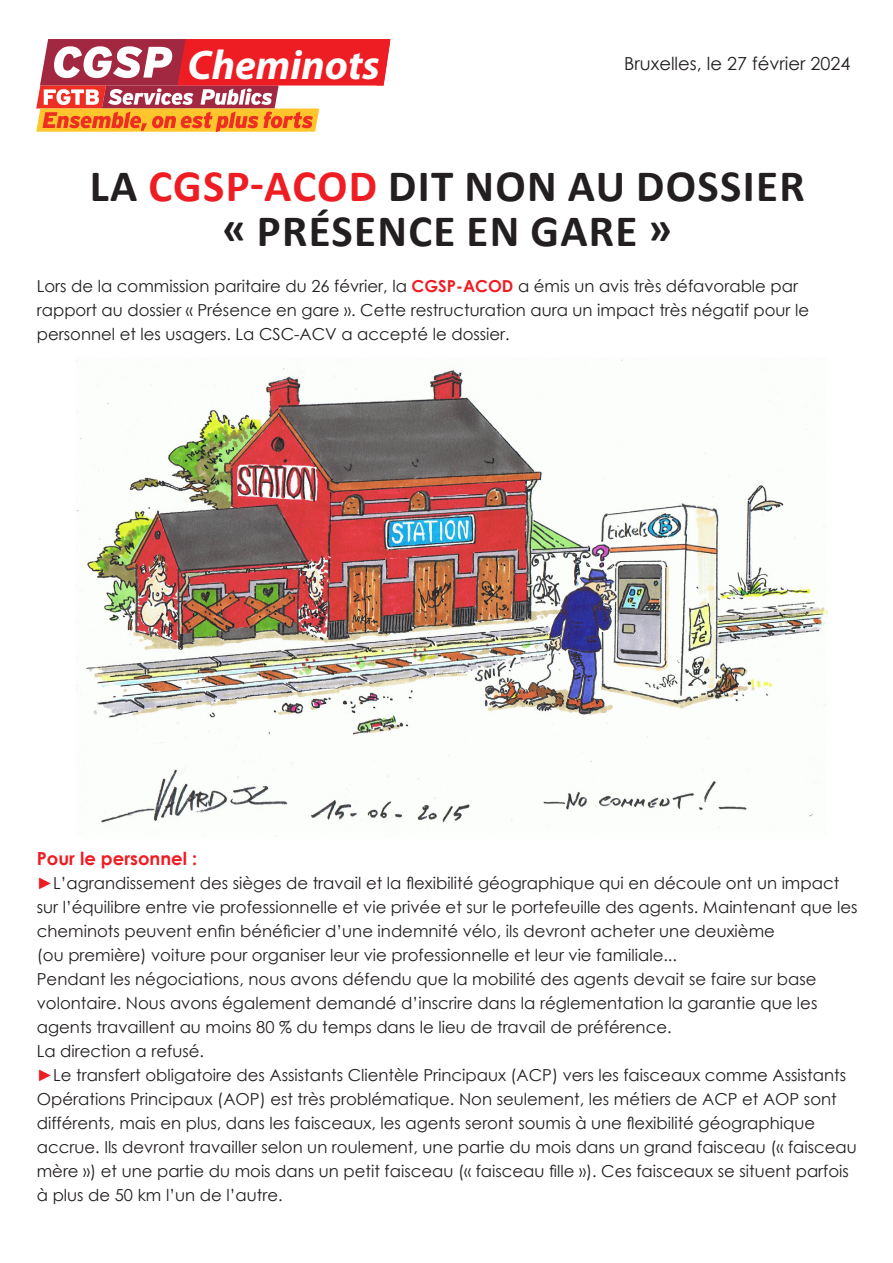
<style>
.page{position:relative;width:893px;height:1263px;background:#fff}
.page>*{position:absolute;margin:0;border:0;box-sizing:border-box;transform-origin:0 0}
.t1{font:700 45px/45px "Calibri";letter-spacing:.03em;color:#231f20;text-align:center}
.t2{font:italic 700 41.55px "Myriad Pro";color:#fff}
.t3{font:18px "Century Gothic";color:#231f20}
.t4{font:700 18px "Century Gothic";color:#ee1d23}
.t5{font:16.5px/24px "Century Gothic";color:#231f20}
.s1{color:#ee1d23}
.s2{font-weight:700;color:#ee1d23}
</style>
<div class="page">
<svg style="left:36px;top:39px;width:355px;height:93px"></svg>
<img style="left:76px;top:359px;width:751px;height:477px">
<p class="t2" style="left:188px;top:38px;width:194px">Cheminots</p>
<p class="t3" style="left:624px;top:51px;width:228px">Bruxelles, le 27 février 2024</p>
<p class="t1" style="left:90px;top:163px;width:716px">LA <span class="s1">CGSP-ACOD</span> DIT NON AU DOSSIER « PRÉSENCE EN GARE »</p>
<p class="t5" style="left:37px;top:274px;width:774px">Lors de la commission paritaire du 26 février, la <span class="s2">CGSP-ACOD</span> a émis un avis très défavorable par rapport au dossier « Présence en gare ». Cette restructuration aura un impact très négatif pour le personnel et les usagers. La CSC-ACV a accepté le dossier.</p>
<p class="t4" style="left:37px;top:844px;width:162px">Pour le personnel :</p>
<p class="t5" style="left:37px;top:870px;width:822px"><span class="s1">►</span>L’agrandissement des sièges de travail et la flexibilité géographique qui en découle ont un impact sur l’équilibre entre vie professionnelle et vie privée et sur le portefeuille des agents. Maintenant que les cheminots peuvent enfin bénéficier d’une indemnité vélo, ils devront acheter une deuxième<br>(ou première) voiture pour organiser leur vie professionnelle et leur vie familiale...</p>
<p class="t5" style="left:37px;top:966px;width:782px">Pendant les négociations, nous avons défendu que la mobilité des agents devait se faire sur base volontaire. Nous avons également demandé d’inscrire dans la réglementation la garantie que les agents travaillent au moins 80 % du temps dans le lieu de travail de préférence.<br>La direction a refusé.</p>
<p class="t5" style="left:37px;top:1062px;width:821px"><span class="s1">►</span>Le transfert obligatoire des Assistants Clientèle Principaux (ACP) vers les faisceaux comme Assistants Opérations Principaux (AOP) est très problématique. Non seulement, les métiers de ACP et AOP sont différents, mais en plus, dans les faisceaux, les agents seront soumis à une flexibilité géographique accrue. Ils devront travailler selon un roulement, une partie du mois dans un grand faisceau (« faisceau mère ») et une partie du mois dans un petit faisceau (« faisceau fille »). Ces faisceaux se situent parfois à plus de 50 km l’un de l’autre.</p>
</div>
